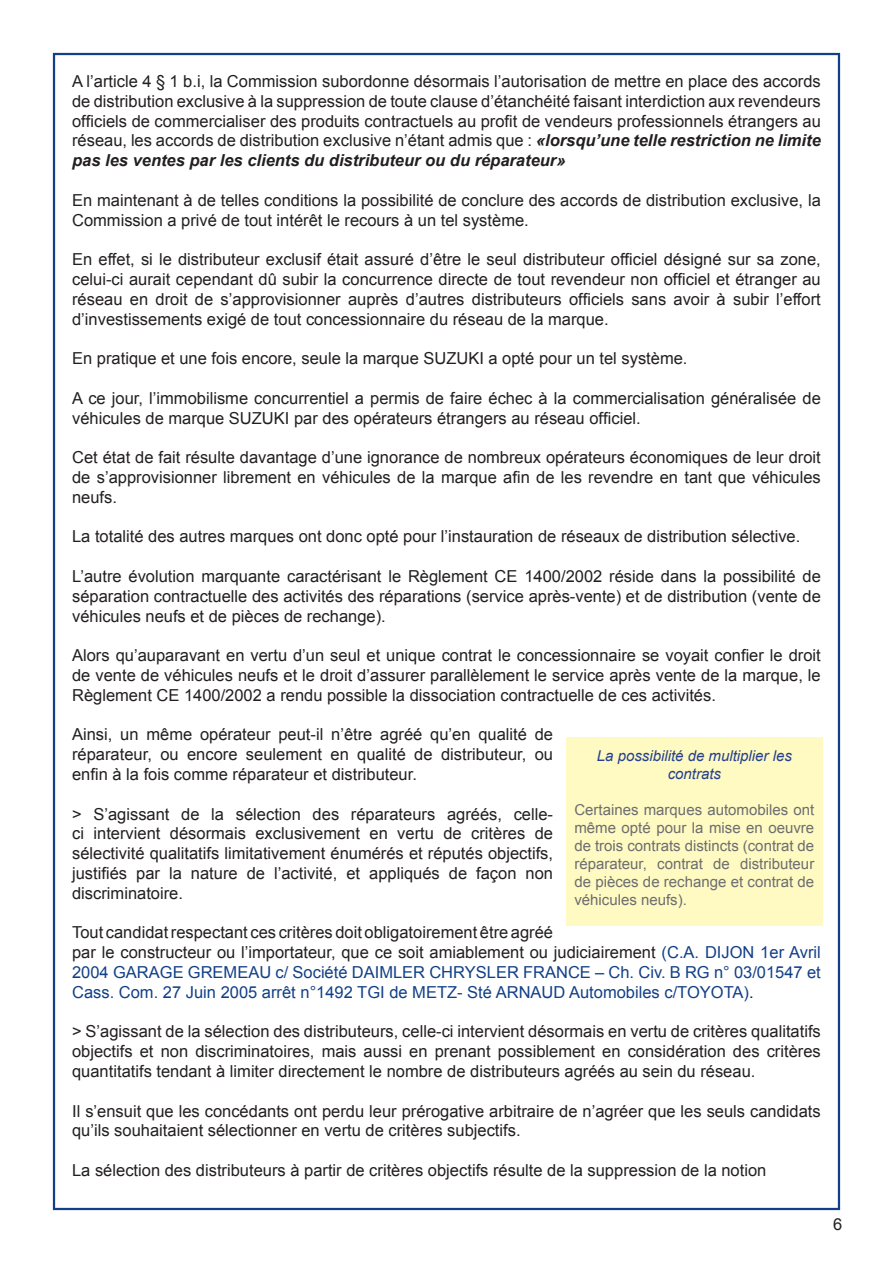
<style>
.page{position:relative;width:893px;height:1263px;background:#fff}
.page>*{position:absolute;margin:0;border:0;box-sizing:border-box;transform-origin:0 0}
.t1{font:16.5px/19.8px "Arial";color:#231f20;text-align:justify}
.t2{font:16.5px/19.8px "Arial";color:#124087}
.t3{font:15px/18px "Arial";color:#6c6d70;text-align:justify}
.t4{font:italic 15px/18px "Arial";color:#25408f;text-align:center}
.s1{font-weight:700;font-style:italic}
.s2{color:#231f20}
</style>
<div class="page">
<div style="left:566px;top:737px;width:257px;height:189px;background:#fffac1"></div>
<p class="t1" style="left:72px;top:71px;width:750px">A l’article 4 § 1 b.i, la Commission subordonne désormais l’autorisation de mettre en place des accords de distribution exclusive à la suppression de toute clause d’étanchéité faisant interdiction aux revendeurs officiels de commercialiser des produits contractuels au profit de vendeurs professionnels étrangers au réseau, les accords de distribution exclusive n’étant admis que : <span class="s1">«lorsqu’une telle restriction ne limite pas les ventes par les clients du distributeur ou du réparateur»</span></p>
<p class="t1" style="left:72px;top:190px;width:750px">En maintenant à de telles conditions la possibilité de conclure des accords de distribution exclusive, la<br>Commission a privé de tout intérêt le recours à un tel système.</p>
<p class="t1" style="left:72px;top:250px;width:750px">En effet, si le distributeur exclusif était assuré d’être le seul distributeur officiel désigné sur sa zone, celui-ci aurait cependant dû subir la concurrence directe de tout revendeur non officiel et étranger au réseau en droit de s’approvisionner auprès d’autres distributeurs officiels sans avoir à subir l’effort d’investissements exigé de tout concessionnaire du réseau de la marque.</p>
<p class="t1" style="left:72px;top:349px;width:617px">En pratique et une fois encore, seule la marque SUZUKI a opté pour un tel système.</p>
<p class="t1" style="left:72px;top:388px;width:750px">A ce jour, l’immobilisme concurrentiel a permis de faire échec à la commercialisation généralisée de véhicules de marque SUZUKI par des opérateurs étrangers au réseau officiel.</p>
<p class="t1" style="left:72px;top:448px;width:750px">Cet état de fait résulte davantage d’une ignorance de nombreux opérateurs économiques de leur droit de s’approvisionner librement en véhicules de la marque afin de les revendre en tant que véhicules neufs.</p>
<p class="t1" style="left:72px;top:527px;width:730px">La totalité des autres marques ont donc opté pour l’instauration de réseaux de distribution sélective.</p>
<p class="t1" style="left:72px;top:566px;width:750px">L’autre évolution marquante caractérisant le Règlement CE 1400/2002 réside dans la possibilité de séparation contractuelle des activités des réparations (service après-vente) et de distribution (vente de véhicules neufs et de pièces de rechange).</p>
<p class="t1" style="left:72px;top:646px;width:750px">Alors qu’auparavant en vertu d’un seul et unique contrat le concessionnaire se voyait confier le droit de vente de véhicules neufs et le droit d’assurer parallèlement le service après vente de la marque, le Règlement CE 1400/2002 a rendu possible la dissociation contractuelle de ces activités.</p>
<p class="t1" style="left:72px;top:725px;width:482px">Ainsi, un même opérateur peut-il n’être agréé qu’en qualité de réparateur, ou encore seulement en qualité de distributeur, ou enfin à la fois comme réparateur et distributeur.</p>
<p class="t1" style="left:72px;top:804px;width:482px">&gt; S’agissant de la sélection des réparateurs agréés, celle&shy;ci intervient désormais exclusivement en vertu de critères de sélectivité qualitatifs limitativement énumérés et réputés objectifs, justifiés par la nature de l’activité, et appliqués de façon non discriminatoire.</p>
<p class="t2" style="left:72px;top:923px;width:750px"><span class="s2">Tout candidat respectant ces critères doit obligatoirement être agréé<br>par le constructeur ou l’importateur, que ce soit amiablement ou judiciairement</span> (C.A. DIJON 1er Avril 2004 GARAGE GREMEAU c/ Société DAIMLER CHRYSLER FRANCE – Ch. Civ. B RG n° 03/01547 et Cass. Com. 27 Juin 2005 arrêt n°1492 TGI de METZ- Sté ARNAUD Automobiles c/TOYOTA)<span class="s2">.</span></p>
<p class="t1" style="left:72px;top:1022px;width:750px">&gt; S’agissant de la sélection des distributeurs, celle-ci intervient désormais en vertu de critères qualitatifs objectifs et non discriminatoires, mais aussi en prenant possiblement en considération des critères quantitatifs tendant à limiter directement le nombre de distributeurs agréés au sein du réseau.</p>
<p class="t1" style="left:72px;top:1101px;width:750px">Il s’ensuit que les concédants ont perdu leur prérogative arbitraire de n’agréer que les seuls candidats qu’ils souhaitaient sélectionner en vertu de critères subjectifs.</p>
<p class="t1" style="left:72px;top:1160px;width:696px">La sélection des distributeurs à partir de critères objectifs résulte de la suppression de la notion</p>
<p class="t4" style="left:597px;top:746px;width:197px">La possibilité de multiplier les contrats</p>
<p class="t3" style="left:574px;top:800px;width:241px">Certaines marques automobiles ont même opté pour la mise en oeuvre de trois contrats distincts (contrat de réparateur, contrat de distributeur de pièces de rechange et contrat de véhicules neufs).</p>
<p class="t1" style="left:833px;top:1214px;width:11px">6</p>
</div>
